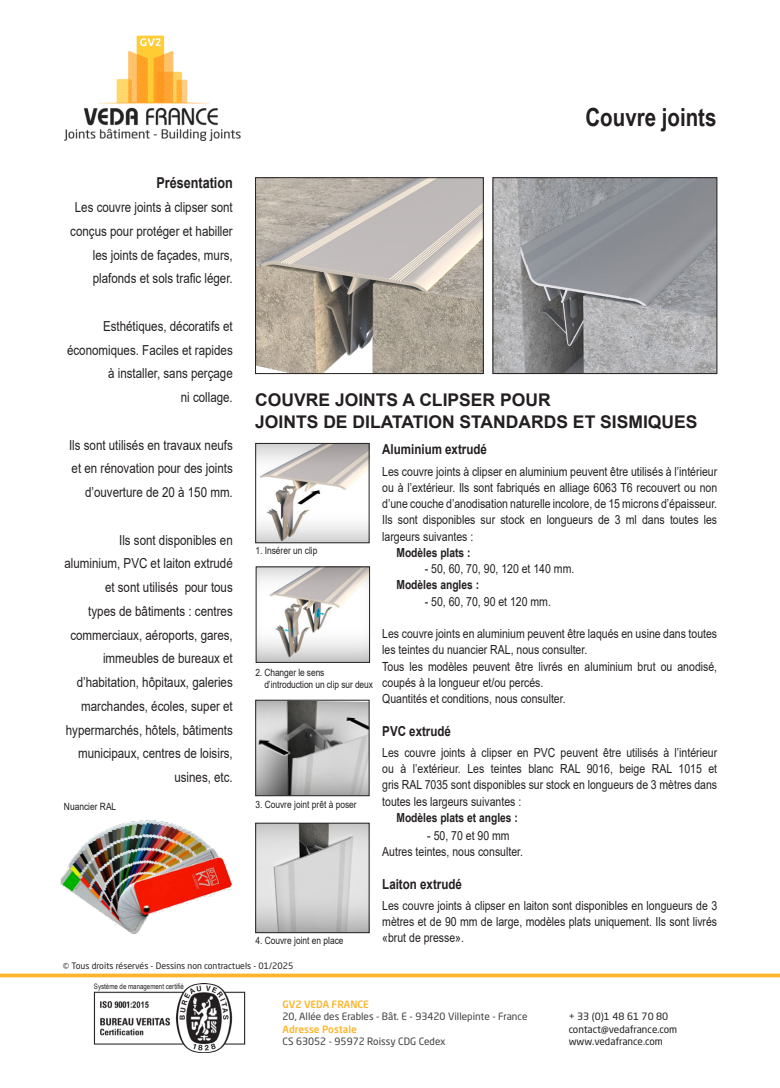
<style>
.page{position:relative;width:780px;height:1088px;background:#fff}
.page>*{position:absolute;margin:0;border:0;box-sizing:border-box;transform-origin:0 0}
.t1{font:700 25px "Arial Narrow";color:#231f20}
.t2{font:700 17.5px/22.5px "Arial";color:#231f20}
.t3{font:700 15px "Arial";color:#231f20;scale:.84 1}
.t4{font:13.75px/23.8px "Arial";color:#231f20;text-align:right;scale:.84 1}
.t5{font:700 13.75px "Arial";color:#231f20;scale:.84 1}
.t6{font:12.5px/16.2px "Arial";color:#231f20;text-align:justify;scale:.84 1}
.t7{font:700 12.5px "Arial Narrow";color:#231f20}
.t8{font:10px/12.5px "Arial";color:#231f20;scale:.84 1}
.t9{font:10px "Neo Sans Std";color:#3e3e3f}
.t10{font:10px/12.5px "Neo Sans Std";color:#231f20}
.t11{font:500 10px "Neo Sans Std";color:#fcb52c}
.t12{font:8.75px "Neo Sans Std";color:#231f20}
.t13{font:7.5px "Arial Narrow";color:#231f20}
</style>
<div class="page">
<img style="left:64px;top:36px;width:177px;height:105px">
<svg style="left:0;top:973px;width:780px;height:4px;background:#fcc04c"></svg>
<img style="left:93px;top:984px;width:153px;height:69px">
<img style="left:258px;top:568px;width:110px;height:93px">
<div style="left:256px;top:566px;width:114px;height:97px;border:1px solid #231f20"></div>
<img style="left:257px;top:445px;width:110px;height:96px">
<div style="left:255px;top:443px;width:114px;height:100px;border:1px solid #231f20"></div>
<img style="left:257px;top:702px;width:110px;height:92px">
<div style="left:255px;top:700px;width:114px;height:96px;border:1px solid #231f20"></div>
<img style="left:494px;top:179px;width:221px;height:193px">
<div style="left:492px;top:177px;width:225px;height:197px;border:1px solid #231f20"></div>
<img style="left:257px;top:179px;width:224px;height:193px">
<div style="left:255px;top:177px;width:228px;height:197px;border:1px solid #231f20"></div>
<img style="left:257px;top:825px;width:110px;height:106px">
<div style="left:255px;top:823px;width:114px;height:110px;border:1px solid #231f20"></div>
<img style="left:61px;top:820px;width:171px;height:114px">
<p class="t3" style="left:156px;top:177px;width:92px">Présentation</p>
<p class="t4" style="left:70px;top:197px;width:195px">Les couvre joints à clipser sont conçus pour protéger et habiller les joints de façades, murs, plafonds et sols trafic léger.</p>
<p class="t4" style="left:67px;top:315px;width:199px">Esthétiques, décoratifs et économiques. Faciles et rapides à installer, sans perçage<br>ni collage.</p>
<p class="t4" style="left:69px;top:434px;width:196px">Ils sont utilisés en travaux neufs et en rénovation pour des joints d’ouverture de 20 à 150 mm.</p>
<p class="t4" style="left:65px;top:529px;width:202px">Ils sont disponibles en aluminium, PVC et laiton extrudé et sont utilisés pour tous<br>types de bâtiments : centres commerciaux, aéroports, gares, immeubles de bureaux et d’habitation, hôpitaux, galeries marchandes, écoles, super et hypermarchés, hôtels, bâtiments municipaux, centres de loisirs, usines, etc.</p>
<p class="t8" style="left:64px;top:801px;width:64px">Nuancier RAL</p>
<h1 class="t1" style="left:585px;top:108px;width:133px">Couvre joints</h1>
<h2 class="t2" style="left:255px;top:390px;width:444px">COUVRE JOINTS A CLIPSER POUR<br>JOINTS DE DILATATION STANDARDS ET SISMIQUES</h2>
<p class="t5" style="left:382px;top:444px;width:126px">Aluminium extrudé</p>
<p class="t6" style="left:382px;top:464px;width:400px">Les couvre joints à clipser en aluminium peuvent être utilisés à l’intérieur ou à l’extérieur. Ils sont fabriqués en alliage 6063 T6 recouvert ou non d’une couche d’anodisation naturelle incolore, de 15 microns d’épaisseur.<br>Ils sont disponibles sur stock en longueurs de 3 ml dans toutes les largeurs suivantes :</p>
<p class="t7" style="left:396px;top:548px;width:76px">Modèles plats :</p>
<p class="t6" style="left:425px;top:560px;width:179px">- 50, 60, 70, 90, 120 et 140 mm.</p>
<p class="t7" style="left:396px;top:580px;width:84px">Modèles angles :</p>
<p class="t6" style="left:425px;top:593px;width:152px">- 50, 60, 70, 90 et 120 mm.</p>
<p class="t6" style="left:382px;top:627px;width:400px;text-align:left">Les couvre joints en aluminium peuvent être laqués en usine dans toutes les teintes du nuancier RAL, nous consulter.<br>Tous les modèles peuvent être livrés en aluminium brut ou anodisé, coupés à la longueur et/ou percés.<br>Quantités et conditions, nous consulter.</p>
<p class="t5" style="left:382px;top:726px;width:83px">PVC extrudé</p>
<p class="t6" style="left:382px;top:745px;width:400px">Les couvre joints à clipser en PVC peuvent être utilisés à l’intérieur ou à l’extérieur. Les teintes blanc RAL 9016, beige RAL 1015 et gris RAL 7035 sont disponibles sur stock en longueurs de 3 mètres dans toutes les largeurs suivantes :</p>
<p class="t7" style="left:396px;top:813px;width:123px">Modèles plats et angles :</p>
<p class="t6" style="left:382px;top:827px;width:169px;text-indent:45px">- 50, 70 et 90 mm<br>Autres teintes, nous consulter.</p>
<p class="t5" style="left:382px;top:879px;width:96px">Laiton extrudé</p>
<p class="t6" style="left:382px;top:897px;width:400px">Les couvre joints à clipser en laiton sont disponibles en longueurs de 3 mètres et de 90 mm de large, modèles plats uniquement. Ils sont livrés «brut de presse».</p>
<p class="t8" style="left:255px;top:544px;width:75px">1. Insérer un clip</p>
<p class="t8" style="left:264px;top:666px;width:131px;text-indent:-9px">2. Changer le sens d’introduction un clip sur deux</p>
<p class="t8" style="left:255px;top:798px;width:122px">3. Couvre joint prêt à poser</p>
<p class="t8" style="left:255px;top:934px;width:107px">4. Couvre joint en place</p>
<p class="t12" style="left:63px;top:962px;width:232px">© Tous droits réservés - Dessins non contractuels - 01/2025</p>
<p class="t13" style="left:94px;top:981px;width:91px">Système de management certifié</p>
<p class="t11" style="left:282px;top:998px;width:88px">GV2 VEDA FRANCE</p>
<p class="t9" style="left:282px;top:1012px;width:246px">20, Allée des Erables - Bât. E - 93420 Villepinte - France</p>
<p class="t11" style="left:282px;top:1023px;width:76px">Adresse Postale</p>
<p class="t9" style="left:282px;top:1037px;width:164px">CS 63052 - 95972 Roissy CDG Cedex</p>
<p class="t10" style="left:568px;top:1011px;width:110px">+ 33 (0)1 48 61 70 80 contact@vedafrance.com www.vedafrance.com</p>
</div>
